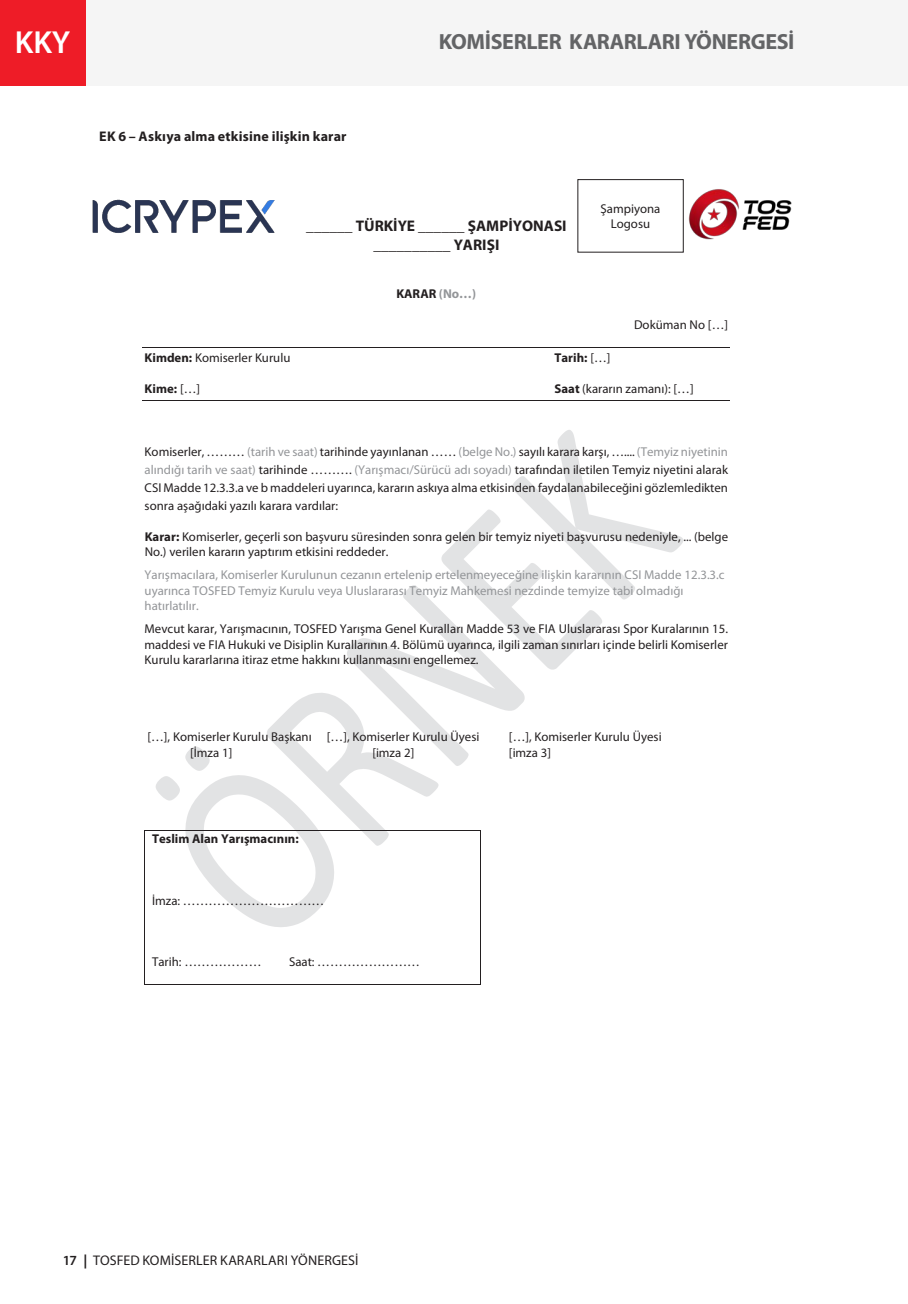
<style>
.page{position:relative;width:908px;height:1304px;background:#fff}
.page>*{position:absolute;margin:0;border:0;box-sizing:border-box;transform-origin:0 0}
.t1{font:600 32px "Myriad Pro";color:#fff}
.t2{font:700 22px "Myriad Pro";letter-spacing:-.015em;color:#636466}
.t3{font:700 15.4px "Myriad Pro";color:#231f20}
.t4{font:14px "Myriad Pro";letter-spacing:.005em;color:#231f20}
.İkincil_-_1_1{font:700 14px "Myriad Pro";letter-spacing:.015em;color:#231f20}
.t5{font:12.8px/17.8px "Myriad Pro";color:#231f20;text-align:justify}
.t6{font:12.8px/15.4px "Myriad Pro";color:#939598}
.t7{font:700 12.8px "Myriad Pro";color:#231f20}
.s1{color:#939598}
.s2{font-weight:700}
.s3{font-weight:400}
.s4{font-weight:600}
</style>
<div class="page">
<div style="left:85px;top:0;width:822px;height:85px;background:#f5f5f5"></div>
<div style="left:0;top:0;width:85px;height:85px;background:#ee1c27"></div>
<img style="left:92px;top:199px;width:183px;height:34px">
<img style="left:688px;top:189px;width:104px;height:51px">
<hr style="left:143px;top:347px;width:586px;height:1px;background:#231f20">
<hr style="left:143px;top:400px;width:586px;height:1px;background:#231f20">
<hr style="left:145px;top:830px;width:334px;height:1px;background:#231f20">
<svg style="left:156px;top:430px;width:527px;height:498px"></svg>
<hr style="left:145px;top:830px;width:1px;height:154px;background:#231f20">
<hr style="left:145px;top:984px;width:334px;height:1px;background:#231f20">
<hr style="left:479px;top:830px;width:1px;height:154px;background:#231f20">
<h1 class="t1" style="left:15px;top:22px;width:57px">KKY</h1>
<h2 class="t2" style="left:438px;top:28px;width:357px">KOMİSERLER KARARLARI YÖNERGESİ</h2>
<p class="İkincil_-_1_1" style="left:99px;top:127px;width:248px">EK 6 – Askıya alma etkisine ilişkin karar</p>
<p class="t3" style="left:306px;top:216px;width:262px">______ TÜRKİYE ______ ŞAMPİYONASI</p>
<p class="t3" style="left:373px;top:235px;width:127px">__________ YARIŞI</p>
<p class="t7" style="left:396px;top:285px;width:81px">KARAR <span class="s1">(No…)</span></p>
<p class="t5" style="left:600px;top:200px;width:61px;line-height:15.4px;text-align:center">Şampiyona<br>Logosu</p>
<p class="t5" style="left:634px;top:315px;width:95px">Doküman No […]</p>
<p class="t5" style="left:145px;top:348px;width:147px"><span class="s2">Kimden:</span> Komiserler Kurulu</p>
<p class="t7" style="left:554px;top:349px;width:58px">Tarih: <span class="s3">[…]</span></p>
<p class="t7" style="left:145px;top:380px;width:57px">Kime: <span class="s3">[…]</span></p>
<p class="t5" style="left:554px;top:380px;width:141px"><span class="s2">Saat</span> (kararın zamanı): […]</p>
<p class="t5" style="left:145px;top:443px;width:584px">Komiserler, ……… <span class="s1">(tarih ve saat)</span> tarihinde yayınlanan …… <span class="s1">(belge No.)</span> sayılı karara karşı, ….... <span class="s1">(Temyiz niyetinin alındığı tarih ve saat)</span> tarihinde ………. <span class="s1">(Yarışmacı/Sürücü adı soyadı)</span> tarafından iletilen Temyiz niyetini alarak CSI Madde 12.3.3.a ve b maddeleri uyarınca, kararın askıya alma etkisinden faydalanabileceğini gözlemledikten sonra aşağıdaki yazılı karara vardılar:</p>
<p class="t5" style="left:145px;top:528px;width:584px;line-height:15.4px"><span class="s2">Karar:</span> Komiserler, geçerli son başvuru süresinden sonra gelen bir temyiz niyeti başvurusu nedeniyle, ... (belge<br>No.) verilen kararın yaptırım etkisini reddeder.</p>
<p class="t6" style="left:145px;top:567px;width:581px">Yarışmacılara, Komiserler Kurulunun cezanın ertelenip ertelenmeyeceğine ilişkin kararının CSI Madde 12.3.3.c uyarınca TOSFED Temyiz Kurulu veya Uluslararası Temyiz Mahkemesi nezdinde temyize tabi olmadığı hatırlatılır.</p>
<p class="t5" style="left:145px;top:621px;width:584px;line-height:15.6px">Mevcut karar, Yarışmacının, TOSFED Yarışma Genel Kuralları Madde 53 ve FIA Uluslararası Spor Kuralarının 15. maddesi ve FIA Hukuki ve Disiplin Kurallarının 4. Bölümü uyarınca, ilgili zaman sınırları içinde belirli Komiserler Kurulu kararlarına itiraz etme hakkını kullanmasını engellemez.</p>
<p class="t5" style="left:147px;top:728px;width:333px">[…], Komiserler Kurulu Başkanı […], Komiserler Kurulu Üyesi</p>
<p class="t5" style="left:508px;top:728px;width:154px">[…], Komiserler Kurulu Üyesi</p>
<p class="t5" style="left:190px;top:743px;width:44px">[İmza 1]</p>
<p class="t5" style="left:372px;top:743px;width:44px">[imza 2]</p>
<p class="t5" style="left:508px;top:743px;width:44px">[imza 3]</p>
<p class="t7" style="left:152px;top:830px;width:148px">Teslim Alan Yarışmacının:</p>
<p class="t5" style="left:152px;top:891px;width:174px">İmza: ……………………………</p>
<p class="t5" style="left:152px;top:953px;width:111px">Tarih: ………………</p>
<p class="t5" style="left:289px;top:953px;width:132px">Saat: ……………………</p>
<p class="t4" style="left:63px;top:1252px;width:297px"><span class="s4">17</span> <span class="s2">|</span> TOSFED KOMİSERLER KARARLARI YÖNERGESİ</p>
</div>
